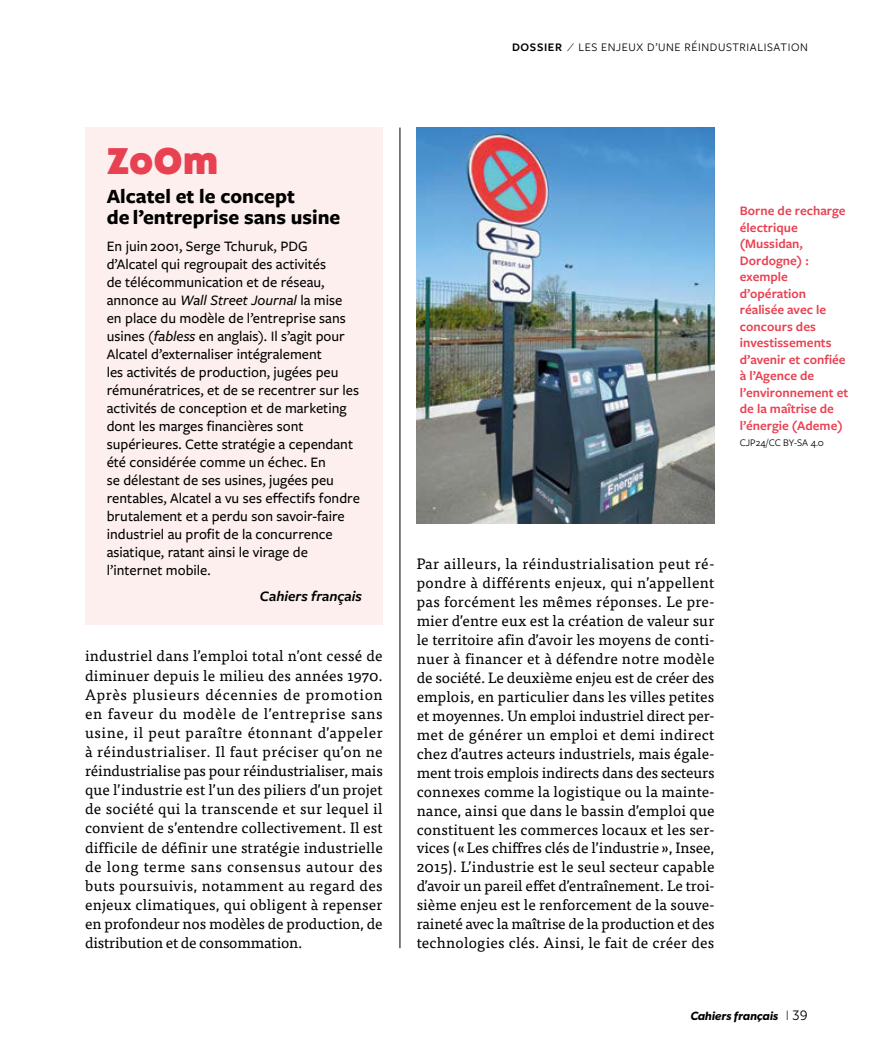
<style>
.page{position:relative;width:893px;height:1063px;background:#fff}
.page>*{position:absolute;margin:0;border:0;box-sizing:border-box;transform-origin:0 0}
.Encadré_1_titre_zoom{font:800 37.5px "Fat Frank";color:#e84152}
.Encadré_2_titre_1{font:700 21px/21px "Freight Sans Pro";color:#000}
.Normal_coupure_4{font:15px/18.9px "Tisa Pro";letter-spacing:-.005em;color:#000;text-align:justify}
.Encadré_1_texte{font:500 15px/18px "Freight Sans Pro";color:#000}
.Encadré_signature{font:italic 600 15px "Freight Sans Pro";color:#000}
.Photo_Legende{font:600 13.5px/16.5px "Freight Sans Pro";color:#e84152}
.t1{font:12px "Freight Sans Pro";letter-spacing:.05em;color:#000}
.t2{font:italic 600 12px "Gibson";color:#000}
.Photo_copyright{font:10.5px "Freight Sans Pro";color:#000}
.s1{font-weight:600}
.s2{font-style:italic}
.s3{font-family:"Freight Sans Pro";font-weight:300;font-style:normal;font-size:15px}
.s4{font-family:"Museo Sans 300";font-weight:400;font-style:normal;font-size:13.5px}
</style>
<div class="page">
<hr style="left:400px;top:128px;width:1px;height:820px;background:#000">
<img style="left:417px;top:128px;width:297px;height:395px">
<div style="left:85px;top:128px;width:298px;height:497px;background:#fdefed"></div>
<p class="t1" style="left:512px;top:39px;width:297px"><span class="s1">DOSSIER</span> ⁄ LES ENJEUX D’UNE RÉI NDUSTRIALISATION</p>
<p class="Encadré_1_titre_zoom" style="left:107px;top:140px;width:113px">ZoOm</p>
<p class="Encadré_2_titre_1" style="left:107px;top:185px;width:235px">Alcatel et le concept<br>de l’entreprise sans usine</p>
<p class="Encadré_1_texte" style="left:107px;top:236px;width:255px">En juin 2001, Serge Tchuruk, PDG d’Alcatel qui regroupait des activités<br>de télécommunication et de réseau, annonce au <span class="s2">Wall Street Journal</span> la mise en place du modèle de l’entreprise sans usines (<span class="s2">fabless</span> en anglais). Il s’agit pour Alcatel d’externaliser intégralement<br>les activités de production, jugées peu rémunératrices, et de se recentrer sur les activités de conception et de marketing dont les marges financières sont supérieures. Cette stratégie a cependant été considérée comme un échec. En<br>se délestant de ses usines, jugées peu rentables, Alcatel a vu ses effectifs fondre brutalement et a perdu son savoir-faire industriel au profit de la concurrence asiatique, ratant ainsi le virage de l’internet mobile.</p>
<p class="Encadré_signature" style="left:260px;top:586px;width:103px">Cahiers français</p>
<p class="Normal_coupure_4" style="left:85px;top:646px;width:299px">industriel dans l’emploi total n’ont cessé de diminuer depuis le milieu des années 1970.<br>Après plusieurs décennies de promotion en faveur du modèle de l’entreprise sans usine, il peut paraître étonnant d’appeler à réindustrialiser. Il faut préciser qu’on ne réindustrialise pas pour réindustrialiser, mais que l’industrie est l’un des piliers d’un projet de société qui la transcende et sur lequel il convient de s’entendre collectivement. Il est difficile de définir une stratégie industrielle de long terme sans consensus autour des buts poursuivis, notamment au regard des enjeux climatiques, qui obligent à repenser en profondeur nos modèles de production, de distribution et de consommation.</p>
<p class="Photo_Legende" style="left:740px;top:202px;width:110px">Borne de recharge électrique (Mussidan,<br>Dordogne) : exemple d’opération réalisée avec le concours des investissements d’avenir et confiée à l’Agence de l’environnement et de la maîtrise de l’énergie (Ademe)</p>
<p class="Photo_copyright" style="left:740px;top:436px;width:85px">CJP24/CC BY-SA 4.0</p>
<p class="Normal_coupure_4" style="left:417px;top:554px;width:299px">Par ailleurs, la réindustrialisation peut ré&shy;pondre à différents enjeux, qui n’appellent pas forcément les mêmes réponses. Le pre&shy;mier d’entre eux est la création de valeur sur le territoire afin d’avoir les moyens de conti&shy;nuer à financer et à défendre notre modèle de société. Le deuxième enjeu est de créer des emplois, en particulier dans les villes petites et moyennes. Un emploi industriel direct per&shy;met de générer un emploi et demi indirect chez d’autres acteurs industriels, mais égale&shy;ment trois emplois indirects dans des secteurs connexes comme la logistique ou la mainte&shy;nance, ainsi que dans le bassin d’emploi que constituent les commerces locaux et les ser&shy;vices («Les chiffres clés de l’industrie», Insee, 2015). L’industrie est le seul secteur capable d’avoir un pareil effet d’entraînement. Le troi&shy;sième enjeu est le renforcement de la souve&shy;raineté avec la maîtrise de la production et des technologies clés. Ainsi, le fait de créer des</p>
<p class="t2" style="left:690px;top:1009px;width:119px">Cahiers français <span class="s3">I</span> <span class="s4">39</span></p>
</div>
